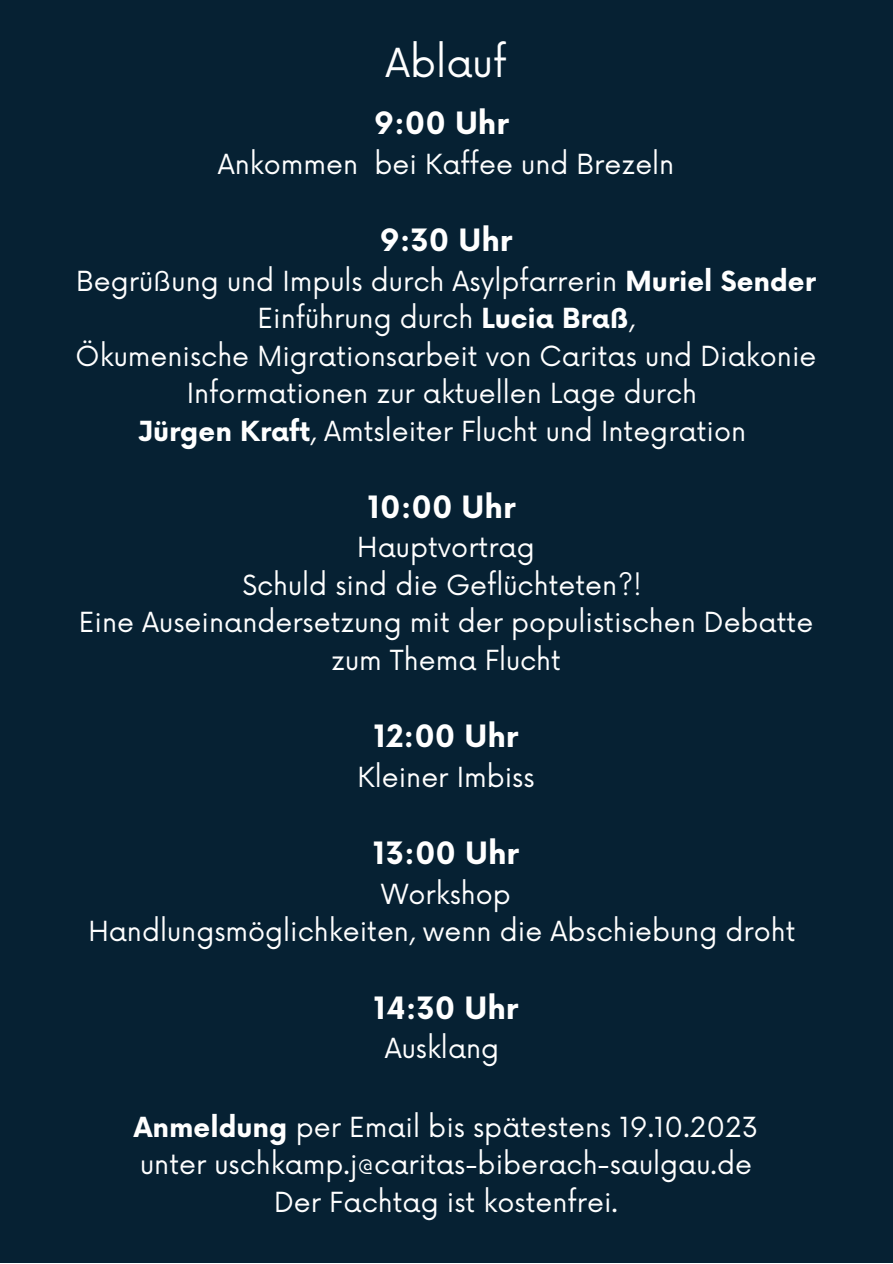
<style>
.page{position:relative;width:893px;height:1264px;background:#fff}
.page>*{position:absolute;margin:0;border:0;box-sizing:border-box;transform-origin:0 0}
.t1{font:39px "Now";color:#fff}
.t2{font:700 30px "Now";color:#fff}
.t3{font:27px "Now";color:#fff}
.s1{font-weight:700}
</style>
<div class="page">
<div style="left:0;top:0;width:892px;height:1262px;background:#062133"></div>
<p class="t1" style="left:385px;top:41px;width:122px">Ablauf</p>
<p class="t2" style="left:374px;top:107px;width:136px">9:00 Uhr</p>
<p class="t3" style="left:218px;top:149px;width:458px">Ankommen bei Kaffee und Brezeln</p>
<p class="t2" style="left:380px;top:224px;width:134px">9:30 Uhr</p>
<p class="t3" style="left:76px;top:266px;width:741px">Begrüßung und Impuls durch Asylpfarrerin <span class="s1">Muriel Sender</span></p>
<p class="t3" style="left:257px;top:303px;width:378px">Einführung durch <span class="s1">Lucia Braß</span>,</p>
<p class="t3" style="left:76px;top:341px;width:742px">Ökumenische Migrationsarbeit von Caritas und Diakonie</p>
<p class="t3" style="left:187px;top:378px;width:512px">Informationen zur aktuellen Lage durch</p>
<p class="t3" style="left:138px;top:416px;width:610px"><span class="s1">Jürgen Kraft</span>, Amtsleiter Flucht und Integration</p>
<p class="t2" style="left:367px;top:491px;width:149px">10:00 Uhr</p>
<p class="t3" style="left:357px;top:532px;width:179px">Hauptvortrag</p>
<p class="t3" style="left:242px;top:570px;width:401px">Schuld sind die Geflüchteten?!</p>
<p class="t3" style="left:79px;top:607px;width:736px">Eine Auseinandersetzung mit der populistischen Debatte</p>
<p class="t3" style="left:331px;top:645px;width:231px">zum Thema Flucht</p>
<p class="t2" style="left:374px;top:720px;width:146px">12:00 Uhr</p>
<p class="t3" style="left:357px;top:761px;width:179px">Kleiner Imbiss</p>
<p class="t2" style="left:373px;top:837px;width:147px">13:00 Uhr</p>
<p class="t3" style="left:381px;top:878px;width:131px">Workshop</p>
<p class="t3" style="left:88px;top:916px;width:708px">Handlungsmöglichkeiten, wenn die Abschiebung droht</p>
<p class="t2" style="left:374px;top:991px;width:146px">14:30 Uhr</p>
<p class="t3" style="left:384px;top:1033px;width:116px">Ausklang</p>
<p class="t3" style="left:134px;top:1111px;width:626px"><span class="s1">Anmeldung</span> per Email bis spätestens 19.10.2023</p>
<p class="t3" style="left:140px;top:1149px;width:613px">unter uschkamp.j@caritas-biberach-saulgau.de</p>
<p class="t3" style="left:274px;top:1186px;width:345px">Der Fachtag ist kostenfrei.</p>
</div>
